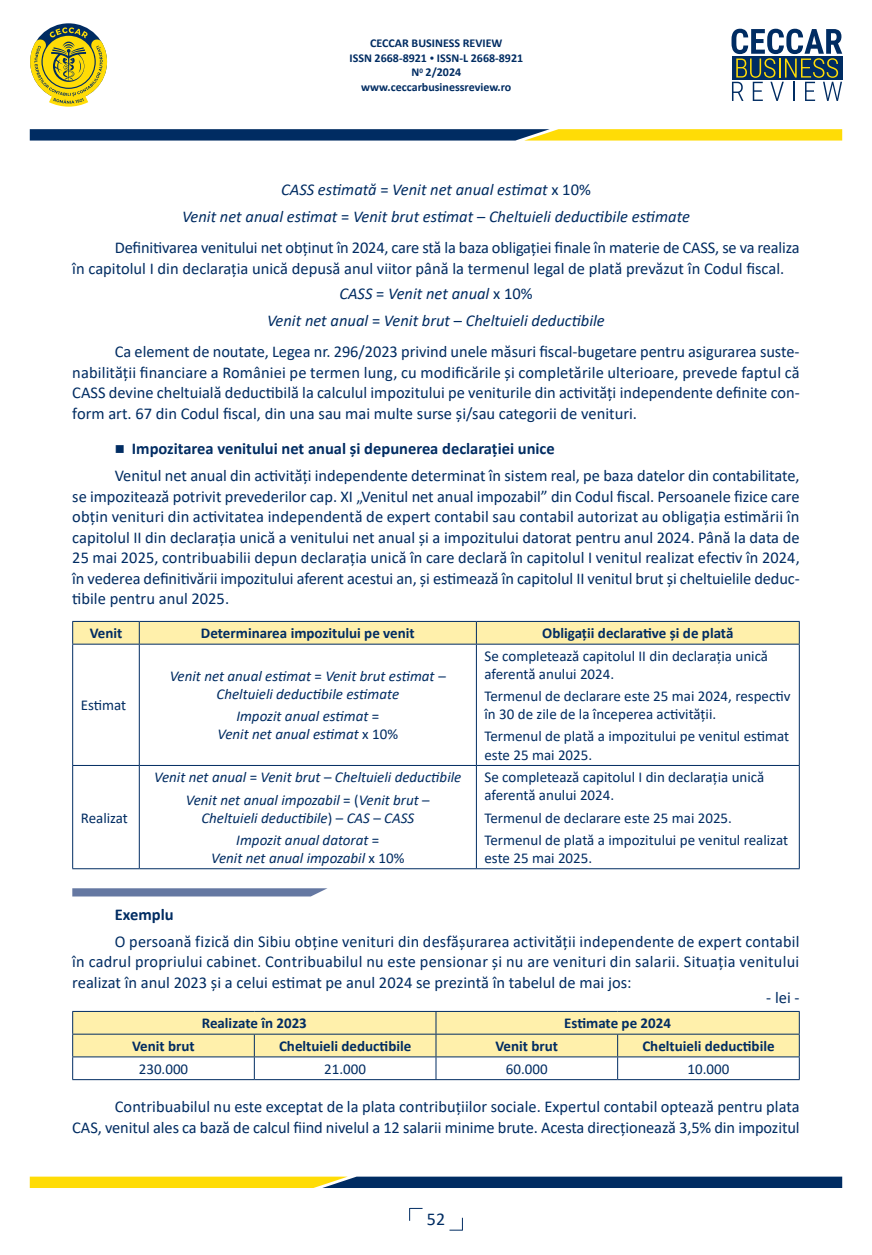
<style>
.page{position:relative;width:872px;height:1255px;background:#fff}
.page>*{position:absolute;margin:0;border:0;box-sizing:border-box;transform-origin:0 0}
.t1{font:18px "Calibri";color:#002c62}
.t2{font:16.5px/20.5px "Calibri";color:#002c62;text-align:justify}
.t3{font:italic 16.5px/27px "Calibri";color:#002c62;text-align:center}
.t4{font:700 16.5px "Calibri";color:#002c62}
.t5{font:15px/18px "Calibri";color:#002c62}
.t6{font:italic 15px/18px "Calibri";color:#002c62;text-align:center}
.t7{font:700 15px "Calibri";color:#002c62}
.t8{font:700 12px/14.4px "Calibri";color:#002c62;text-align:center}
.s1{font-size:9px}
.s2{font-style:normal}
.s3{font-weight:700}
</style>
<div class="page">
<svg style="left:409px;top:1207px;width:13px;height:13px"></svg>
<svg style="left:30px;top:27px;width:77px;height:80px"></svg>
<svg style="left:731px;top:29px;width:111px;height:72px"></svg>
<svg style="left:30px;top:129px;width:812px;height:11px;background:#637144"></svg>
<svg style="left:30px;top:1176px;width:812px;height:11px;background:#6a774c"></svg>
<svg style="left:449px;top:1217px;width:14px;height:13px"></svg>
<div style="left:72px;top:621px;width:728px;height:23px;background:#fff0ab"></div>
<hr style="left:72px;top:643px;width:67px;height:1px;background:#002c62">
<hr style="left:72px;top:644px;width:1px;height:121px;background:#002c62">
<hr style="left:139px;top:643px;width:337px;height:1px;background:#002c62">
<hr style="left:139px;top:644px;width:1px;height:121px;background:#002c62">
<hr style="left:476px;top:643px;width:323px;height:1px;background:#002c62">
<hr style="left:476px;top:644px;width:1px;height:121px;background:#002c62">
<hr style="left:799px;top:644px;width:1px;height:121px;background:#002c62">
<hr style="left:72px;top:765px;width:67px;height:1px;background:#002c62">
<hr style="left:72px;top:765px;width:1px;height:103px;background:#002c62">
<hr style="left:139px;top:765px;width:337px;height:1px;background:#002c62">
<hr style="left:139px;top:765px;width:1px;height:103px;background:#002c62">
<hr style="left:476px;top:765px;width:323px;height:1px;background:#002c62">
<hr style="left:476px;top:765px;width:1px;height:103px;background:#002c62">
<hr style="left:799px;top:765px;width:1px;height:103px;background:#002c62">
<hr style="left:72px;top:868px;width:67px;height:1px;background:#002c62">
<hr style="left:139px;top:868px;width:337px;height:1px;background:#002c62">
<hr style="left:476px;top:868px;width:323px;height:1px;background:#002c62">
<svg style="left:72px;top:1011px;width:728px;height:68px"></svg>
<hr style="left:72px;top:1079px;width:182px;height:1px;background:#002c62">
<hr style="left:254px;top:1079px;width:182px;height:1px;background:#002c62">
<hr style="left:436px;top:1079px;width:181px;height:1px;background:#002c62">
<hr style="left:617px;top:1079px;width:182px;height:1px;background:#002c62">
<svg style="left:72px;top:888px;width:255px;height:8px;background:#6e80a7"></svg>
<p class="t8" style="left:349px;top:36px;width:175px">CECCAR BUSINESS REVIEW<br>ISSN 2668-8921 <span class="s1">•</span> ISSN-L 2668-8921<br>N<sup>0</sup> 2/2024 www.ceccarbusinessreview.ro</p>
<p class="t3" style="left:182px;top:176px;width:509px">CASS estimată <span class="s2">=</span> Venit net anual estimat <span class="s2">x 10%<br></span>Venit net anual estimat <span class="s2">=</span> Venit brut estimat <span class="s2">–</span> Cheltuieli deductibile estimate</p>
<p class="t2" style="left:72px;top:237px;width:729px;text-indent:43px">Definitivarea venitului net obținut în 2024, care stă la baza obligației finale în materie de CASS, se va realiza în capitolul I din declarația unică depusă anul viitor până la termenul legal de plată prevăzut în Codul fiscal.</p>
<p class="t3" style="left:267px;top:279px;width:339px">CASS <span class="s2">=</span> Venit net anual <span class="s2">x 10%<br></span>Venit net anual <span class="s2">=</span> Venit brut <span class="s2">–</span> Cheltuieli deductibile</p>
<p class="t2" style="left:72px;top:341px;width:729px;text-indent:43px">Ca element de noutate, Legea nr. 296/2023 privind unele măsuri fiscal-bugetare pentru asigurarea suste&shy;nabilității financiare a României pe termen lung, cu modificările și completările ulterioare, prevede faptul că CASS devine cheltuială deductibilă la calculul impozitului pe veniturile din activități independente definite con&shy;form art. 67 din Codul fiscal, din una sau mai multe surse și/sau categorii de venituri.</p>
<p class="t2" style="left:115px;top:434px;width:686px;line-height:27px">■ <span class="s3">Impozitarea venitului net anual și depunerea declarației unice<br></span>Venitul net anual din activități independente determinat în sistem real, pe baza datelor din contabilitate,</p>
<p class="t2" style="left:72px;top:485px;width:729px">se impozitează potrivit prevederilor cap. XI „Venitul net anual impozabil” din Codul fiscal. Persoanele fizice care obțin venituri din activitatea independentă de expert contabil sau contabil autorizat au obligația estimării în capitolul II din declarația unică a venitului net anual și a impozitului datorat pentru anul 2024. Până la data de 25 mai 2025, contribuabilii depun declarația unică în care declară în capitolul I venitul realizat efectiv în 2024, în vederea definitivării impozitului aferent acestui an, și estimează în capitolul II venitul brut și cheltuielile deduc&shy;tibile pentru anul 2025.</p>
<p class="t7" style="left:90px;top:622px;width:34px">Venit</p>
<p class="t7" style="left:201px;top:622px;width:215px">Determinarea impozitului pe venit</p>
<p class="t7" style="left:542px;top:622px;width:193px">Obligații declarative și de plată</p>
<p class="t5" style="left:81px;top:695px;width:47px">Estimat</p>
<p class="t5" style="left:81px;top:808px;width:49px">Realizat</p>
<p class="t6" style="left:170px;top:666px;width:277px">Venit net anual estimat <span class="s2">=</span> Venit brut estimat <span class="s2">–<br></span>Cheltuieli deductibile estimate</p>
<p class="t6" style="left:218px;top:706px;width:182px">Impozit anual estimat <span class="s2">=<br></span>Venit net anual estimat <span class="s2">x 10%</span></p>
<p class="t6" style="left:154px;top:765px;width:308px;line-height:22.2px">Venit net anual <span class="s2">=</span> Venit brut <span class="s2">–</span> Cheltuieli deductibile<br>Venit net anual impozabil <span class="s2">= (</span>Venit brut <span class="s2">–</span></p>
<p class="t6" style="left:201px;top:805px;width:214px;line-height:22.2px">Cheltuieli deductibile<span class="s2">) –</span> CAS <span class="s2">–</span> CASS<br>Impozit anual datorat <span class="s2">=</span></p>
<p class="t6" style="left:211px;top:848px;width:195px">Venit net anual impozabil <span class="s2">x 10%</span></p>
<p class="t5" style="left:484px;top:646px;width:285px">Se completează capitolul II din declarația unică aferentă anului 2024.</p>
<p class="t5" style="left:484px;top:686px;width:307px">Termenul de declarare este 25 mai 2024, respectiv în 30 de zile de la începerea activității.</p>
<p class="t5" style="left:484px;top:727px;width:306px">Termenul de plată a impozitului pe venitul estimat este 25 mai 2025.</p>
<p class="t5" style="left:484px;top:767px;width:281px">Se completează capitolul I din declarația unică aferentă anului 2024.</p>
<p class="t5" style="left:484px;top:806px;width:305px;line-height:22.2px">Termenul de declarare este 25 mai 2025.<br>Termenul de plată a impozitului pe venitul realizat</p>
<p class="t5" style="left:484px;top:848px;width:109px">este 25 mai 2025.</p>
<p class="t4" style="left:115px;top:902px;width:60px">Exemplu</p>
<p class="t2" style="left:72px;top:930px;width:728px;text-indent:43px">O persoană fizică din Sibiu obține venituri din desfășurarea activității independente de expert contabil în cadrul propriului cabinet. Contribuabilul nu este pensionar și nu are venituri din salarii. Situația venitului realizat în anul 2023 și a celui estimat pe anul 2024 se prezintă în tabelul de mai jos:</p>
<p class="t2" style="left:766px;top:986px;width:35px">- lei -</p>
<p class="t7" style="left:202px;top:1012px;width:107px">Realizate în 2023</p>
<p class="t7" style="left:564px;top:1012px;width:108px">Estimate pe 2024</p>
<p class="t7" style="left:132px;top:1035px;width:64px">Venit brut</p>
<p class="t7" style="left:279px;top:1035px;width:134px">Cheltuieli deductibile</p>
<p class="t7" style="left:495px;top:1035px;width:64px">Venit brut</p>
<p class="t7" style="left:642px;top:1035px;width:134px">Cheltuieli deductibile</p>
<p class="t5" style="left:139px;top:1059px;width:51px">230.000</p>
<p class="t5" style="left:324px;top:1059px;width:43px">21.000</p>
<p class="t5" style="left:506px;top:1059px;width:43px">60.000</p>
<p class="t5" style="left:687px;top:1059px;width:43px">10.000</p>
<p class="t2" style="left:72px;top:1094px;width:729px;line-height:21.5px;text-align:right">Contribuabilul nu este exceptat de la plata contribuțiilor sociale. Expertul contabil optează pentru plata<br>CAS, venitul ales ca bază de calcul fiind nivelul a 12 salarii minime brute. Acesta direcționează 3,5% din impozitul</p>
<p class="t1" style="left:427px;top:1206px;width:20px">52</p>
</div>
